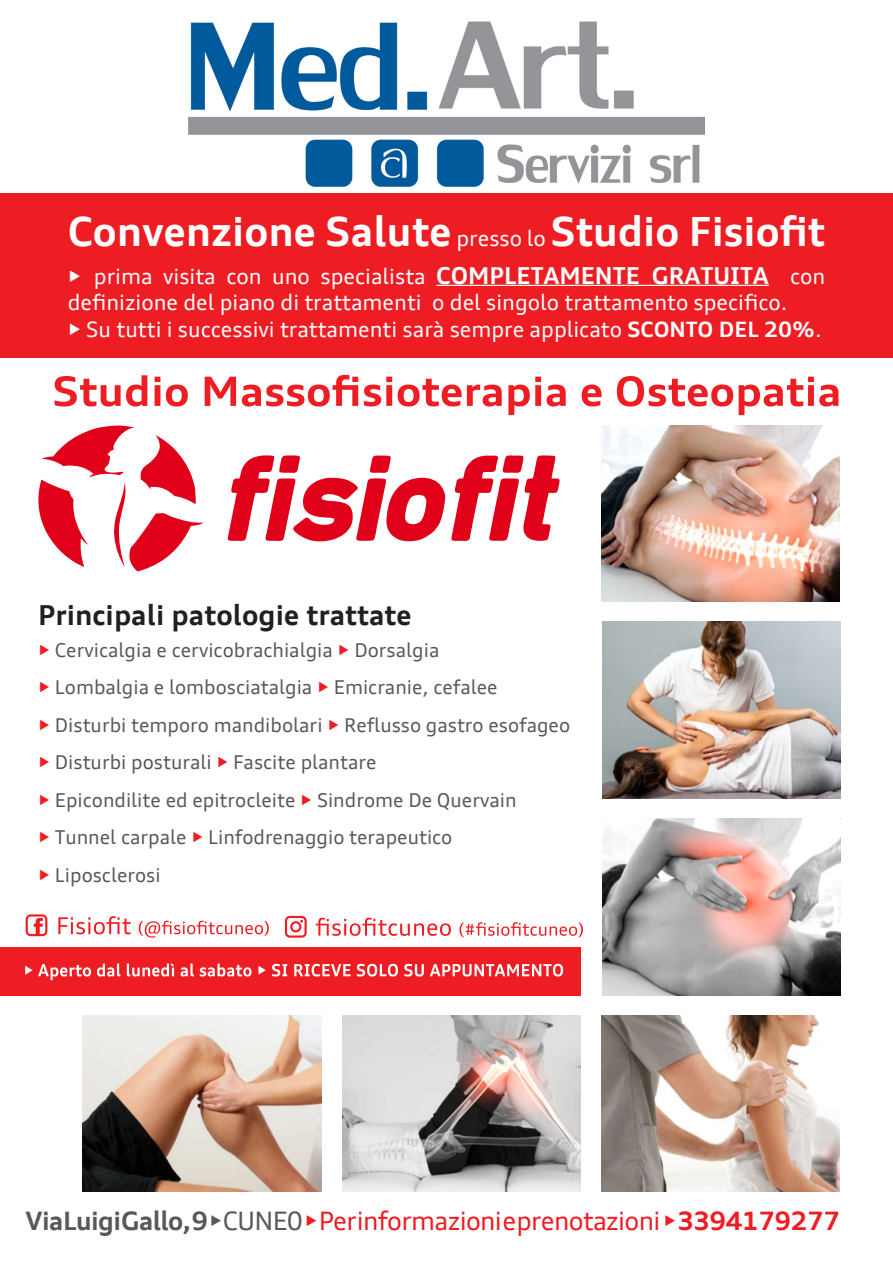
<style>
.page{position:relative;width:893px;height:1263px;background:#fff}
.page>*{position:absolute;margin:0;border:0;box-sizing:border-box;transform-origin:0 0}
.t1{font:700 40.35px "Audi Type";letter-spacing:.005em;color:#fff}
.t2{font:700 27.6px "Audi Type";letter-spacing:.005em;color:#231f20}
.t3{font:25.5px "Audi Type";letter-spacing:-.025em;color:#ee1d23}
.t4{font:21.3px/26.5px "Audi Type";color:#fff}
.t5{font:19.2px "Audi Type";color:#57585a}
.s1{font-weight:400;font-size:21.3px}
.s2{font-weight:700}
.s3{font-weight:700;font-size:23.4px}
.s4{font-weight:700;color:#ee1d23}
.s5{font-weight:700;color:#57585a}
.s6{color:#57585a}
</style>
<div class="page">
<svg style="left:227px;top:455px;width:218px;height:87px"></svg>
<svg style="left:451px;top:455px;width:109px;height:86px"></svg>
<svg style="left:38px;top:425px;width:165px;height:146px"></svg>
<svg style="left:55px;top:375px;width:783px;height:40px"></svg>
<div style="left:0;top:194px;width:893px;height:164px;background:#ee1d23"></div>
<hr style="left:436px;top:285px;width:333px;height:1px;background:#fff">
<svg style="left:26px;top:914px;width:21px;height:22px"></svg>
<svg style="left:139px;top:921px;width:130px;height:17px"></svg>
<svg style="left:58px;top:916px;width:73px;height:18px"></svg>
<svg style="left:285px;top:916px;width:22px;height:22px"></svg>
<svg style="left:316px;top:918px;width:267px;height:19px"></svg>
<img style="left:343px;top:1015px;width:238px;height:177px">
<img style="left:602px;top:425px;width:238px;height:177px">
<img style="left:83px;top:1015px;width:238px;height:177px">
<img style="left:601px;top:1015px;width:238px;height:177px">
<img style="left:602px;top:622px;width:238px;height:176px">
<img style="left:602px;top:819px;width:238px;height:176px">
<div style="left:0;top:947px;width:581px;height:48px;background:#ee1d23"></div>
<svg style="left:25px;top:963px;width:538px;height:17px"></svg>
<img style="left:189px;top:22px;width:515px;height:164px">
<p class="t1" style="left:68px;top:207px;width:759px">Convenzione Salute <span class="s1">presso lo</span> Studio Fisiofit</p>
<p class="t4" style="left:68px;top:262px;width:759px"><span class="s2">•</span> prima visita con uno specialista <span class="s3">COMPLETAMENTE GRATUITA</span> con definizione del piano di trattamenti o del singolo trattamento specifico.</p>
<p class="t4" style="left:68px;top:316px;width:756px"><span class="s2">•</span> Su tutti i successivi trattamenti sarà sempre applicato <span class="s2">SCONTO DEL 20%</span>.</p>
<p class="t2" style="left:38px;top:598px;width:375px">Principali patologie trattate</p>
<p class="t5" style="left:38px;top:638px;width:403px"><span class="s4">•</span> Cervicalgia e cervicobrachialgia <span class="s4">•</span> Dorsalgia</p>
<p class="t5" style="left:38px;top:675px;width:461px"><span class="s4">•</span> Lombalgia e lombosciatalgia <span class="s4">•</span> Emicranie, cefalee</p>
<p class="t5" style="left:38px;top:713px;width:534px"><span class="s4">•</span> Disturbi temporo mandibolari <span class="s4">•</span> Reflusso gastro esofageo</p>
<p class="t5" style="left:38px;top:750px;width:340px"><span class="s4">•</span> Disturbi posturali <span class="s4">•</span> Fascite plantare</p>
<p class="t5" style="left:38px;top:788px;width:480px"><span class="s4">•</span> Epicondilite ed epitrocleite <span class="s4">•</span> Sindrome De Quervain</p>
<p class="t5" style="left:38px;top:826px;width:416px"><span class="s4">•</span> Tunnel carpale <span class="s4">•</span> Linfodrenaggio terapeutico</p>
<p class="t5" style="left:38px;top:863px;width:124px"><span class="s4">•</span> Liposclerosi</p>
<p class="t3" style="left:26px;top:1205px;width:816px"><span class="s5">Via Luigi Gallo, 9</span> <span class="s6">• CUNE0</span> • Per informazioni e prenotazioni •<span class="s2">3394179277</span></p>
</div>
